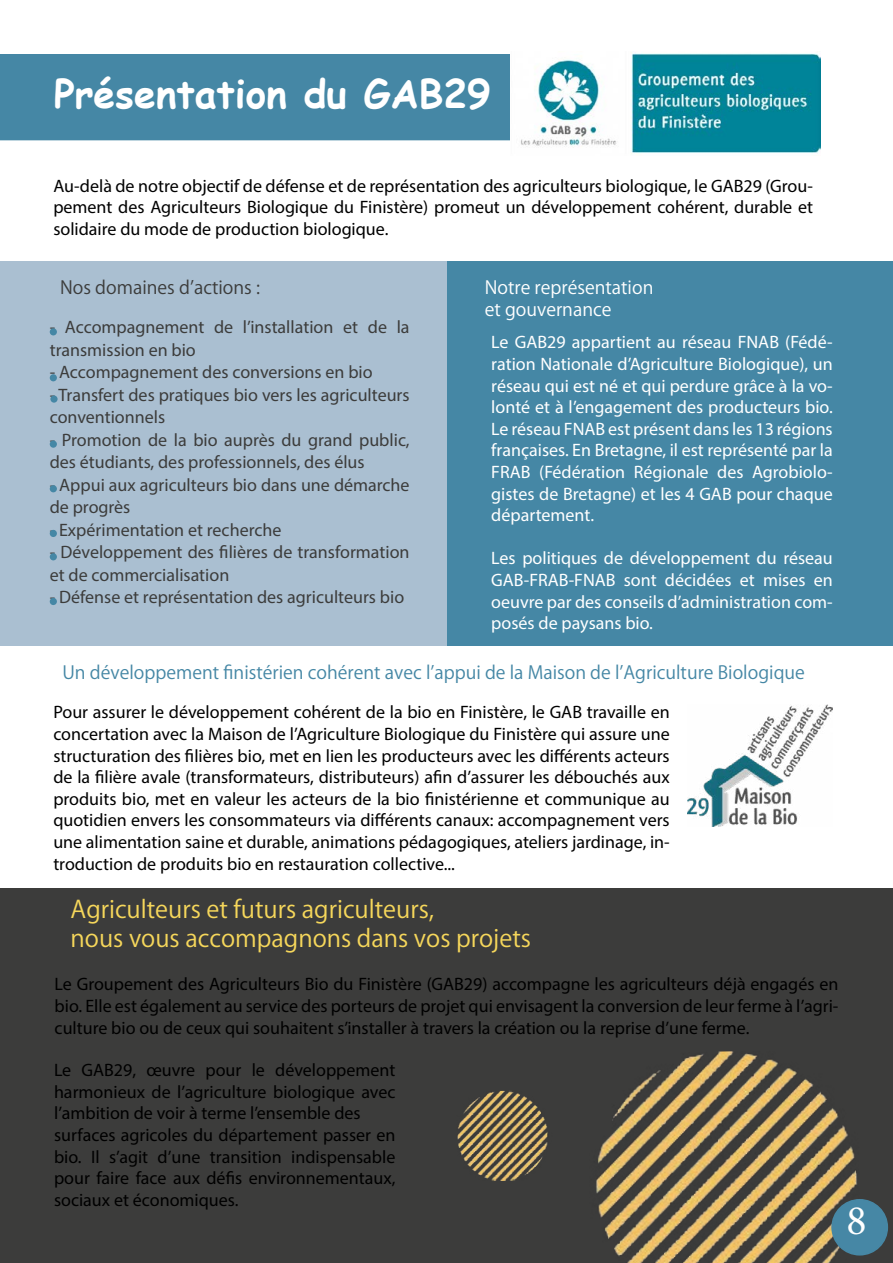
<style>
.page{position:relative;width:893px;height:1263px;background:#fff}
.page>*{position:absolute;margin:0;border:0;box-sizing:border-box;transform-origin:0 0}
.t1{font:42px "Minion Pro";color:#fff}
.t2{font:700 39px "Comic Sans MS";color:#fff}
.t3{font:30px "Koz Go Pr 6 N";color:#fff}
.t4{font:24px/28.8px "Koz Go Pr 6 N";color:#f6d75b}
.t5{font:18px/21.6px "Myriad Pro";color:#000;text-align:justify}
.t6{font:18px/21.6px "Myriad Pro";color:#fff;text-align:justify}
.t7{font:18px/22.5px "Myriad Pro";color:#3c3c3b}
.t8{font:18px "Koz Go Pr 6 N";color:#4587a5}
.t9{font:18px/21.6px "Koz Go Pr 6 N";color:#fff}
.t10{font:18px "Koz Go Pr 6 N";color:#3c3c3b}
</style>
<div class="page">
<div style="left:0;top:889px;width:893px;height:374px;background:#3c3c3b"></div>
<div style="left:446px;top:261px;width:447px;height:385px;background:#4587a5"></div>
<div style="left:0;top:261px;width:446px;height:385px;background:#aabfd1"></div>
<div style="left:0;top:54px;width:510px;height:86px;background:#4587a5"></div>
<img style="left:596px;top:1051px;width:292px;height:212px">
<div style="left:50px;top:374px;width:7px;height:7px;background:#4587a5;border-radius:50%"></div>
<div style="left:50px;top:328px;width:7px;height:7px;background:#4587a5;border-radius:50%"></div>
<div style="left:50px;top:395px;width:8px;height:8px;background:#4587a5;border-radius:50%"></div>
<div style="left:50px;top:441px;width:7px;height:7px;background:#4587a5;border-radius:50%"></div>
<div style="left:50px;top:485px;width:7px;height:7px;background:#4587a5;border-radius:50%"></div>
<div style="left:50px;top:530px;width:7px;height:7px;background:#4587a5;border-radius:50%"></div>
<div style="left:50px;top:553px;width:7px;height:7px;background:#4587a5;border-radius:50%"></div>
<div style="left:50px;top:598px;width:7px;height:7px;background:#4587a5;border-radius:50%"></div>
<img style="left:521px;top:52px;width:299px;height:102px">
<div style="left:832px;top:1200px;width:55px;height:55px;background:#4687a5;border-radius:50%"></div>
<div style="left:831px;top:1199px;width:57px;height:56px;border:2px solid #4687a5;border-radius:50%"></div>
<img style="left:457px;top:1090px;width:91px;height:91px">
<img style="left:687px;top:705px;width:146px;height:122px">
<hr style="left:892px;top:751px;width:1px;height:512px;background:#3c3c3b">
<h2 class="t2" style="left:54px;top:65px;width:438px">Présentation du GAB29</h2>
<p class="t5" style="left:53px;top:175px;width:761px">Au-delà de notre objectif de défense et de représentation des agriculteurs biologique, le GAB29 (Grou&shy;pement des Agriculteurs Biologique du Finistère) promeut un développement cohérent, durable et solidaire du mode de production biologique.</p>
<p class="t10" style="left:60px;top:277px;width:201px">Nos domaines d’actions :</p>
<p class="t7" style="left:50px;top:316px;width:361px">- Accompagnement de l’installation et de la transmission en bio</p>
<p class="t7" style="left:50px;top:361px;width:324px">- Accompagnement des conversions en bio</p>
<p class="t7" style="left:50px;top:383px;width:361px">- Transfert des pratiques bio vers les agriculteurs conventionnels</p>
<p class="t7" style="left:50px;top:428px;width:361px">- Promotion de la bio auprès du grand public, des étudiants, des professionnels, des élus</p>
<p class="t7" style="left:50px;top:473px;width:361px">- Appui aux agriculteurs bio dans une démarche de progrès</p>
<p class="t7" style="left:50px;top:518px;width:233px">- Expérimentation et recherche</p>
<p class="t7" style="left:50px;top:541px;width:361px">- Développement des filières de transformation et de commercialisation</p>
<p class="t7" style="left:50px;top:586px;width:356px">- Défense et représentation des agriculteurs bio</p>
<p class="t9" style="left:485px;top:277px;width:170px">Notre représentation et gouvernance</p>
<p class="t6" style="left:491px;top:331px;width:343px">Le GAB29 appartient au réseau FNAB (Fédé&shy;ration Nationale d’Agriculture Biologique), un réseau qui est né et qui perdure grâce à la vo&shy;lonté et à l’engagement des producteurs bio.<br>Le réseau FNAB est présent dans les 13 régions françaises. En Bretagne, il est représenté par la FRAB (Fédération Régionale des Agrobiolo&shy;gistes de Bretagne) et les 4 GAB pour chaque département.</p>
<p class="t6" style="left:491px;top:547px;width:343px">Les politiques de développement du réseau GAB-FRAB-FNAB sont décidées et mises en oeuvre par des conseils d’administration com&shy;posés de paysans bio.</p>
<p class="t8" style="left:62px;top:662px;width:744px">Un développement finistérien cohérent avec l’appui de la Maison de l’Agriculture Biologique</p>
<p class="t5" style="left:53px;top:701px;width:618px">Pour assurer le développement cohérent de la bio en Finistère, le GAB travaille en concertation avec la Maison de l’Agriculture Biologique du Finistère qui assure une structuration des filières bio, met en lien les producteurs avec les différents acteurs de la filière avale (transformateurs, distributeurs) afin d’assurer les débouchés aux produits bio, met en valeur les acteurs de la bio finistérienne et communique au quotidien envers les consommateurs via différents canaux: accompagnement vers une alimentation saine et durable, animations pédagogiques, ateliers jardinage, in&shy;troduction de produits bio en restauration collective...</p>
<h3 class="t4" style="left:71px;top:895px;width:462px">Agriculteurs et futurs agriculteurs,<br>nous vous accompagnons dans vos projets</h3>
<p class="t5" style="left:55px;top:973px;width:785px">Le Groupement des Agriculteurs Bio du Finistère (GAB29) accompagne les agriculteurs déjà engagés en bio. Elle est également au service des porteurs de projet qui envisagent la conversion de leur ferme à l’agri&shy;culture bio ou de ceux qui souhaitent s’installer à travers la création ou la reprise d’une ferme.</p>
<p class="t5" style="left:54px;top:1059px;width:343px;text-align:left">Le GAB29, œuvre pour le développement harmonieux de l’agriculture biologique avec l’ambition de voir à terme l’ensemble des surfaces agricoles du département passer en bio. Il s’agit d’une transition indispensable pour faire face aux défis environnementaux, sociaux et économiques.</p>
<h1 class="t1" style="left:846px;top:1192px;width:22px">8</h1>
<h3 class="t3" style="left:846px;top:1211px;width:18px">8</h3>
</div>
